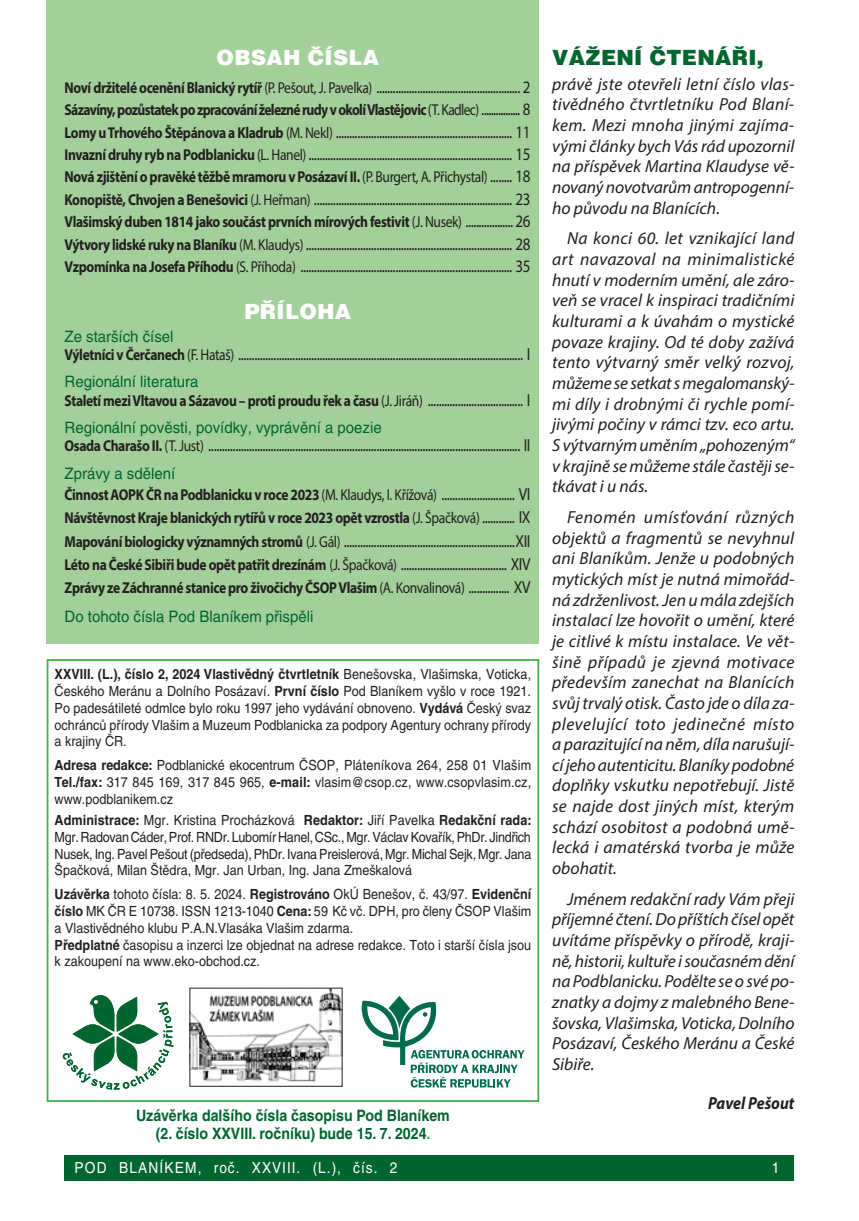
<style>
.page{position:relative;width:859px;height:1221px;background:#fff}
.page>*{position:absolute;margin:0;border:0;box-sizing:border-box;transform-origin:0 0}
.t1{font:21px "Helvetica CE Black";letter-spacing:.015em;color:#fff}
.t2{font:21px "Helvetica CE Black";letter-spacing:.015em;color:#00652e}
.t3{font:italic 17.5px/20.7px "Myriad Pro";color:#231f20;text-align:justify}
.t4{font:17.5px/22.4px "Myriad Pro";letter-spacing:-.025em;color:#231f20;scale:.86 1}
.t5{font:italic 700 17.5px "Myriad Pro";color:#231f20;scale:.9 1}
.t6{font:700 15.75px/23.3px "Myriad Pro";letter-spacing:-.025em;color:#231f20;scale:.86 1}
.t7{font:15.75px "Helvetica CE";color:#00652e;scale:.95 1}
.t8{font:700 15.75px "Myriad Pro";letter-spacing:-.05em;color:#231f20;scale:.86 1}
.t9{font:700 15.75px/18.7px "Helvetica CE";color:#00652e;text-align:center;scale:.9 1}
.t10{font:15.22px "Helvetica CE";letter-spacing:.08em;color:#fff;scale:.9 1}
.t11{font:14px/16.8px "Helvetica CE";color:#231f20;text-align:justify;scale:.9 1}
.s1{font-weight:700;font-size:15.75px}
.s2{font-size:15.75px}
.s3{font-weight:400}
.s4{font-weight:400;font-size:17.5px}
.s5{font-weight:700}
.s6{color:#40ae49}
</style>
<div class="page">
<div style="left:64px;top:1155px;width:730px;height:25px;background:#00652e"></div>
<div style="left:47px;top:0;width:492px;height:643px;background:#a3cf9a"></div>
<div style="left:47px;top:659px;width:492px;height:442px;border:2px solid #40ae49"></div>
<svg style="left:361px;top:995px;width:163px;height:92px"></svg>
<svg style="left:63px;top:995px;width:110px;height:94px"></svg>
<img style="left:191px;top:989px;width:149px;height:93px">
<p class="t1" style="left:216px;top:45px;width:164px">OBSAH ČÍSLA</p>
<p class="t4" style="left:64px;top:75px;width:543px"><span class="s1">Noví držitelé ocenění Blanický rytíř</span> <span class="s2">(P. Pešout, J. Pavelka)</span> ..................................................... 2</p>
<p class="t8" style="left:64px;top:100px;width:543px">Sázavíny, pozůstatek po zpracování železné rudy v okolí Vlastějovic <span class="s3">(T. Kadlec)</span> <span class="s4">................ 8</span></p>
<p class="t4" style="left:64px;top:120px;width:543px"><span class="s1">Lomy u Trhového Štěpánova a Kladrub</span> <span class="s2">(M. Nekl)</span> ................................................................. 11<br><span class="s1">Invazní druhy ryb na Podblanicku</span> <span class="s2">(L. Hanel)</span> ........................................................................... 15</p>
<p class="t6" style="left:64px;top:165px;width:543px">Nová zjištění o pravěké těžbě mramoru v Posázaví II. <span class="s3">(P. Burgert, A. Přichystal)</span> <span class="s4">........ 18</span></p>
<p class="t4" style="left:64px;top:187px;width:543px"><span class="s1">Konopiště, Chvojen a Benešovici</span> <span class="s2">(J. Heřman)</span> ......................................................................... 23</p>
<p class="t6" style="left:64px;top:210px;width:543px">Vlašimský duben 1814 jako součást prvních mírových festivit <span class="s3">(J. Nusek)</span> <span class="s4">.................. 26</span></p>
<p class="t4" style="left:64px;top:232px;width:543px"><span class="s1">Výtvory lidské ruky na Blaníku</span> <span class="s2">(M. Klaudys)</span> ............................................................................ 28<br><span class="s1">Vzpomínka na Josefa Příhodu</span> <span class="s2">(S. Příhoda)</span> .............................................................................. 35</p>
<p class="t1" style="left:244px;top:299px;width:108px">PŘÍLOHA</p>
<p class="t7" style="left:64px;top:327px;width:116px">Ze starších čísel</p>
<p class="t4" style="left:64px;top:342px;width:543px"><span class="s1">Výletníci v Čerčanech</span> <span class="s2">(F. Hataš)</span> ......................................................................................................... I</p>
<p class="t7" style="left:64px;top:372px;width:142px">Regionální literatura</p>
<p class="t6" style="left:64px;top:388px;width:543px">Staletí mezi Vltavou a Sázavou – proti proudu řek a času <span class="s3">(J. Jiráň)</span> <span class="s4">................................... I</span></p>
<p class="t7" style="left:64px;top:418px;width:335px">Regionální pověsti, povídky, vyprávění a poezie</p>
<p class="t4" style="left:64px;top:433px;width:543px"><span class="s1">Osada Charašo II.</span> <span class="s2">(T. Just)</span> ................................................................................................................... II</p>
<p class="t7" style="left:64px;top:464px;width:118px">Zprávy a sdělení</p>
<p class="t6" style="left:64px;top:482px;width:543px">Činnost AOPK ČR na Podblanicku v roce 2023 <span class="s3">(M. Klaudys, I. Křížová)</span> <span class="s4">........................... VI<br></span>Návštěvnost Kraje blanických rytířů v roce 2023 opět vzrostla <span class="s3">(J. Špačková)</span> <span class="s4">............ IX</span></p>
<p class="t4" style="left:64px;top:529px;width:543px;line-height:23.3px"><span class="s1">Mapování biologicky významných stromů</span> <span class="s2">(J. Gál)</span> ...............................................................XII<br><span class="s1">Léto na České Sibiři bude opět patřit drezínám</span> <span class="s2">(J. Špačková)</span> ....................................... XIV</p>
<p class="t6" style="left:64px;top:576px;width:543px">Zprávy ze Záchranné stanice pro živočichy ČSOP Vlašim <span class="s3">(A. Konvalinová)</span> <span class="s4">............... XV</span></p>
<p class="t7" style="left:64px;top:607px;width:263px">Do tohoto čísla Pod Blaníkem přispěli</p>
<p class="t11" style="left:55px;top:665px;width:531px"><span class="s5">XXVIII. (L.), číslo 2, 2024 Vlastivědný čtvrtletník</span> Benešovska, Vlašimska, Voticka, Českého Meránu a Dolního Posázaví. <span class="s5">První číslo</span> Pod Blaníkem vyšlo v roce 1921.<br>Po padesátileté odmlce bylo roku 1997 jeho vydávání obnoveno. <span class="s5">Vydává</span> Český svaz ochránců přírody Vlašim a Muzeum Podblanicka za podpory Agentury ochrany přírody a krajiny ČR.</p>
<p class="t11" style="left:55px;top:756px;width:531px"><span class="s5">Adresa redakce:</span> Podblanické ekocentrum ČSOP, Pláteníkova 264, 258 01 Vlašim <span class="s5">Tel./fax:</span> 317 845 169, 317 845 965, <span class="s5">e-mail:</span> vlasim@csop.cz, www.csopvlasim.cz, www.podblanikem.cz</p>
<p class="t11" style="left:55px;top:811px;width:531px"><span class="s5">Administrace:</span> Mgr. Kristina Procházková <span class="s5">Redaktor:</span> Jiří Pavelka <span class="s5">Redakční rada:<br></span>Mgr. Radovan Cáder, Prof. RNDr. Lubomír Hanel, CSc., Mgr. Václav Kovařík, PhDr. Jindřich Nusek, Ing. Pavel Pešout (předseda), PhDr. Ivana Preislerová, Mgr. Michal Sejk, Mgr. Jana Špačková, Milan Štědra, Mgr. Jan Urban, Ing. Jana Zmeškalová</p>
<p class="t11" style="left:55px;top:885px;width:531px;text-align:left"><span class="s5">Uzávěrka</span> tohoto čísla: 8. 5. 2024. <span class="s5">Registrováno</span> OkÚ Benešov, č. 43/97. <span class="s5">Evidenční číslo</span> MK ČR E 10738. ISSN 1213-1040 <span class="s5">Cena:</span> 59 Kč vč. DPH, pro členy ČSOP Vlašim a Vlastivědného klubu P.A.N.Vlasáka Vlašim zdarma.<br><span class="s5">Předplatné</span> časopisu a inzerci lze objednat na adrese redakce. Toto i starší čísla jsou k zakoupení na www.eko-obchod.cz.</p>
<p class="t9" style="left:136px;top:1105px;width:350px">Uzávěrka dalšího čísla časopisu Pod Blaníkem (2. číslo XXVIII. ročníku) bude 15. 7. 2024<span class="s6">.</span></p>
<p class="t2" style="left:552px;top:45px;width:213px">VÁŽENÍ ČTENÁŘI,</p>
<p class="t3" style="left:552px;top:73px;width:244px">právě jste otevřeli letní číslo vlas&shy;tivědného čtvrtletníku Pod Blaní&shy;kem. Mezi mnoha jinými zajíma&shy;vými články bych Vás rád upozornil na příspěvek Martina Klaudyse vě&shy;novaný novotvarům antropogenní&shy;ho původu na Blanících.</p>
<p class="t3" style="left:552px;top:228px;width:244px;text-indent:15px">Na konci 60. let vznikající land art navazoval na minimalistické hnutí v moderním umění, ale záro&shy;veň se vracel k inspiraci tradičními kulturami a k úvahám o mystické povaze krajiny. Od té doby zažívá tento výtvarný směr velký rozvoj, můžeme se setkat s megalomanský&shy;mi díly i drobnými či rychle pomí&shy;jivými počiny v rámci tzv. eco artu.<br>S výtvarným uměním „pohozeným“ v krajině se můžeme stále častěji se&shy;tkávat i u nás.</p>
<p class="t3" style="left:552px;top:506px;width:244px;text-indent:15px">Fenomén umísťování různých objektů a fragmentů se nevyhnul ani Blaníkům. Jenže u podobných mytických míst je nutná mimořád&shy;ná zdrženlivost. Jen u mála zdejších instalací lze hovořit o umění, které je citlivé k místu instalace. Ve vět&shy;šině případů je zjevná motivace především zanechat na Blanících svůj trvalý otisk. Často jde o díla za&shy;plevelující toto jedinečné místo a parazitující na něm, díla narušují&shy;cí jeho autenticitu. Blaníky podobné doplňky vskutku nepotřebují. Jistě se najde dost jiných míst, kterým schází osobitost a podobná umě&shy;lecká i amatérská tvorba je může obohatit.</p>
<p class="t3" style="left:552px;top:888px;width:244px;text-indent:15px">Jménem redakční rady Vám přeji příjemné čtení. Do příštích čísel opět uvítáme příspěvky o přírodě, kraji&shy;ně, historii, kultuře i současném dění na Podblanicku. Podělte se o své po&shy;znatky a dojmy z malebného Bene&shy;šovska, Vlašimska, Voticka, Dolního Posázaví, Českého Meránu a České Sibiře.</p>
<p class="t5" style="left:707px;top:1091px;width:97px">Pavel Pešout</p>
<p class="t10" style="left:75px;top:1159px;width:360px">POD BLANÍKEM, roč. XXVIII. (L.), čís. 2</p>
<p class="t10" style="left:771px;top:1159px;width:10px">1</p>
</div>
